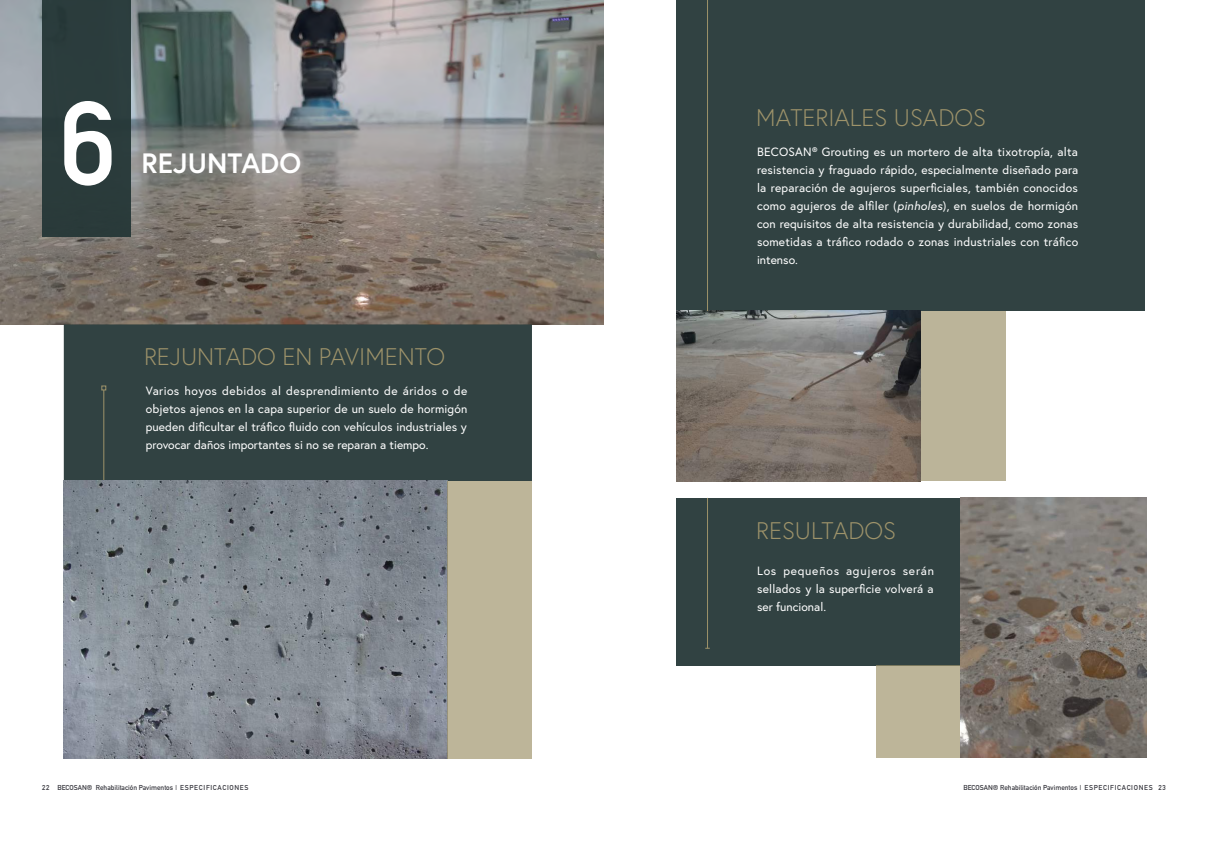
<style>
.page{position:relative;width:1208px;height:859px;background:#fff}
.page>*{position:absolute;margin:0;border:0;box-sizing:border-box;transform-origin:0 0}
.t1{font:700 117px "DIN Alternate";color:#fff}
.t2{font:700 28px "Europa";color:#fff}
.t3{font:300 24px "Europa";color:#9e936a}
.t4{font:12px/18px "Europa";letter-spacing:.005em;color:#fff;text-align:justify}
.t5{font:700 7px "DIN Alternate";color:#38383f}
.s1{font-style:italic}
</style>
<div class="page">
<img style="left:0;top:0;width:604px;height:324px">
<div style="left:64px;top:324px;width:468px;height:157px;background:#314242"></div>
<hr style="left:103px;top:390px;width:1px;height:91px;background:#9e936a">
<svg style="left:101px;top:385px;width:5px;height:5px"></svg>
<img style="left:64px;top:481px;width:383px;height:277px">
<div style="left:447px;top:481px;width:85px;height:277px;background:#bdb599"></div>
<div style="left:676px;top:498px;width:284px;height:167px;background:#314242"></div>
<div style="left:676px;top:0;width:468px;height:311px;background:#314242"></div>
<img style="left:676px;top:311px;width:245px;height:170px">
<hr style="left:707px;top:498px;width:1px;height:150px;background:#9e936a">
<hr style="left:707px;top:0;width:1px;height:311px;background:#9e936a">
<div style="left:921px;top:311px;width:84px;height:170px;background:#bbb499"></div>
<div style="left:876px;top:665px;width:84px;height:93px;background:#bdb599"></div>
<img style="left:960px;top:498px;width:186px;height:260px">
<div style="left:42px;top:0;width:89px;height:236px;background:#2b3c3c"></div>
<h1 class="t1" style="left:60px;top:55px;width:58px">6</h1>
<h2 class="t2" style="left:142px;top:144px;width:161px">REJUNTADO</h2>
<h3 class="t3" style="left:144px;top:342px;width:302px">REJUNTADO EN PAVIMENTO</h3>
<p class="t4" style="left:146px;top:382px;width:323px">Varios hoyos debidos al desprendimiento de áridos o de objetos ajenos en la capa superior de un suelo de hormigón pueden dificultar el tráfico fluido con vehículos industriales y provocar daños importantes si no se reparan a tiempo.</p>
<h3 class="t3" style="left:756px;top:102px;width:231px">MATERIALES USADOS</h3>
<p class="t4" style="left:757px;top:142px;width:323px">BECOSAN® Grouting es un mortero de alta tixotropía, alta resistencia y fraguado rápido, especialmente diseñado para la reparación de agujeros superficiales, también conocidos como agujeros de alfiler (<span class="s1">pinholes</span>), en suelos de hormigón con requisitos de alta resistencia y durabilidad, como zonas sometidas a tráfico rodado o zonas industriales con tráfico intenso.</p>
<h3 class="t3" style="left:756px;top:516px;width:141px">RESULTADOS</h3>
<p class="t4" style="left:757px;top:562px;width:178px">Los pequeños agujeros serán sellados y la superficie volverá a ser funcional.</p>
<p class="t5" style="left:42px;top:782px;width:208px">22 BECOSAN® Rehabilitación Pavimentos | ESPECIFICACIONES</p>
<p class="t5" style="left:963px;top:782px;width:204px">BECOSAN® Rehabilitación Pavimentos | ESPECIFICACIONES 23</p>
</div>
